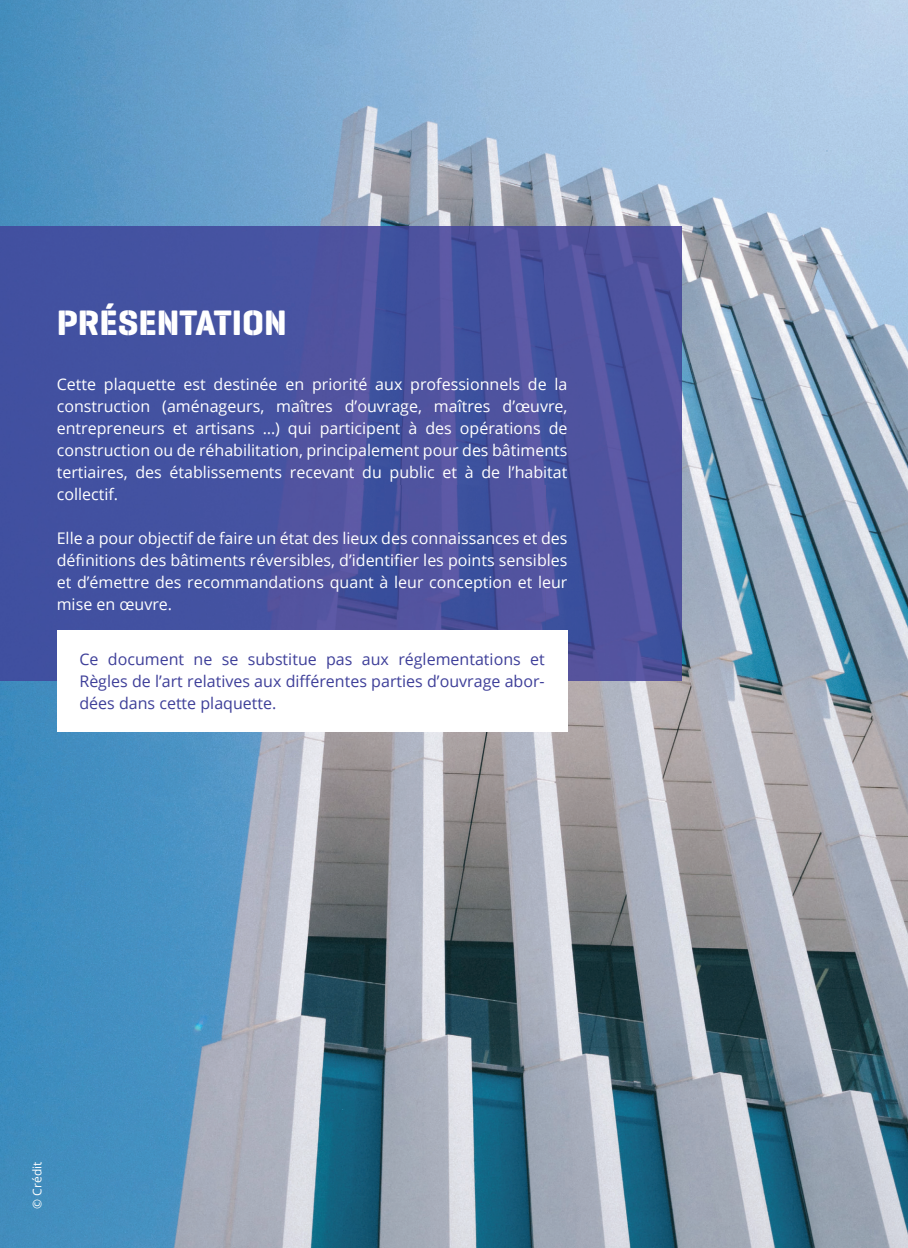
<style>
.page{position:relative;width:908px;height:1248px;background:#fff}
.page>*{position:absolute;margin:0;border:0;box-sizing:border-box;transform-origin:0 0}
.t1{font:700 36px "Geogrotesque Stencil A";color:#fff}
.t2{font:16px/22px "Open Sans";color:#fff;text-align:justify}
.t3{font:16px/22px "Open Sans";color:#3e3f99;text-align:justify}
.t4{font:12px "Open Sans";color:#fff}
</style>
<div class="page">
<img style="left:0;top:0;width:907px;height:1247px">
<img style="left:0;top:227px;width:680px;height:453px">
<div style="left:57px;top:629px;width:510px;height:102px;background:#fff"></div>
<h1 class="t1" style="left:57px;top:300px;width:231px">PRÉSENTATION</h1>
<p class="t2" style="left:57px;top:373px;width:512px">Cette plaquette est destinée en priorité aux professionnels de la construction (aménageurs, maîtres d’ouvrage, maîtres d’œuvre, entrepreneurs et artisans …) qui participent à des opérations de construction ou de réhabilitation, principalement pour des bâtiments tertiaires, des établissements recevant du public et à de l’habitat collectif.</p>
<p class="t2" style="left:57px;top:527px;width:512px">Elle a pour objectif de faire un état des lieux des connaissances et des définitions des bâtiments réversibles, d’identifier les points sensibles et d’émettre des recommandations quant à leur conception et leur mise en œuvre.</p>
<p class="t3" style="left:79px;top:647px;width:466px">Ce document ne se substitue pas aux réglementations et Règles de l’art relatives aux différentes parties d’ouvrage abor&shy;dées dans cette plaquette.</p>
<p class="t4" style="left:29px;top:1208px;width:48px;rotate:-90deg">© Crédit</p>
</div>
